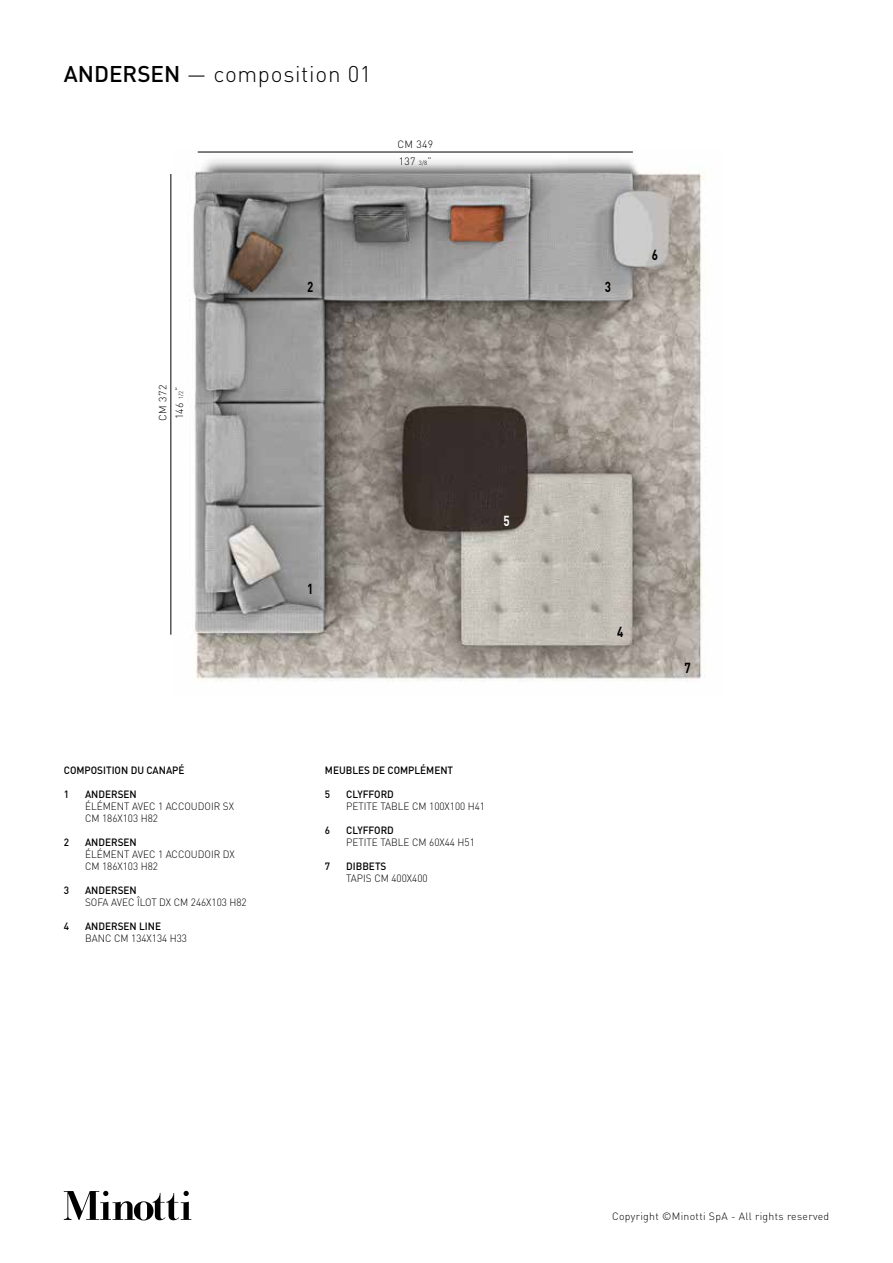
<style>
.page{position:relative;width:893px;height:1263px;background:#fff}
.page>*{position:absolute;margin:0;border:0;box-sizing:border-box;transform-origin:0 0}
.t1{font:300 22.5px "DIN";letter-spacing:.03em;color:#000}
.t2{font:700 14.4px "DIN";color:#000;scale:.8 1}
.t3{font:700 14.4px "DIN";color:#fff;scale:.8 1}
.t4{font:300 10.5px/12px "DIN";color:#000;scale:.95 1}
.t5{font:500 10.5px "DIN";color:#000;scale:.95 1}
.t6{font:300 10.5px "DIN";letter-spacing:.03em;color:#000}
.t7{font:300 10.5px/16.5px "DIN";color:#000}
.s1{font-weight:500}
.s2{font-size:6px}
</style>
<div class="page">
<svg style="left:64px;top:1191px;width:127px;height:29px"></svg>
<img style="left:193px;top:151px;width:512px;height:530px">
<hr style="left:198px;top:152px;width:435px;height:1px;background:#000">
<hr style="left:171px;top:174px;width:1px;height:461px;background:#000">
<h1 class="t1" style="left:64px;top:60px;width:309px"><span class="s1">ANDERSEN</span> — composition 01</h1>
<p class="t7" style="left:397px;top:136px;width:37px">CM 349<br>137 <span class="s2">3/8</span>”</p>
<p class="t7" style="left:154px;top:421px;width:37px;rotate:-90deg">CM 372<br>146 <span class="s2">1/2</span>”</p>
<h2 class="t2" style="left:307px;top:277px;width:9px">2</h2>
<h2 class="t2" style="left:307px;top:579px;width:9px">1</h2>
<h2 class="t3" style="left:504px;top:511px;width:9px">5</h2>
<p class="t5" style="left:64px;top:764px;width:129px">COMPOSITION DU CANAPÉ</p>
<p class="t5" style="left:64px;top:787px;width:7px">1</p>
<p class="t5" style="left:85px;top:787px;width:56px">ANDERSEN</p>
<p class="t4" style="left:85px;top:800px;width:158px">ÉLÉMENT AVEC 1 ACCOUDOIR SX<br>CM 186X103 H82</p>
<p class="t5" style="left:64px;top:835px;width:7px">2</p>
<p class="t5" style="left:85px;top:835px;width:56px">ANDERSEN</p>
<p class="t4" style="left:85px;top:848px;width:159px">ÉLÉMENT AVEC 1 ACCOUDOIR DX<br>CM 186X103 H82</p>
<p class="t5" style="left:64px;top:883px;width:7px">3</p>
<p class="t5" style="left:85px;top:883px;width:56px">ANDERSEN</p>
<p class="t4" style="left:85px;top:896px;width:172px">SOFA AVEC ÎLOT DX CM 246X103 H82</p>
<p class="t5" style="left:64px;top:919px;width:7px">4</p>
<p class="t5" style="left:85px;top:919px;width:81px">ANDERSEN LINE</p>
<p class="t4" style="left:85px;top:932px;width:109px">BANC CM 134X134 H33</p>
<p class="t5" style="left:325px;top:764px;width:137px">MEUBLES DE COMPLÉMENT</p>
<p class="t5" style="left:325px;top:787px;width:7px">5</p>
<p class="t5" style="left:346px;top:787px;width:52px">CLYFFORD</p>
<p class="t4" style="left:346px;top:800px;width:148px">PETITE TABLE CM 100X100 H41</p>
<p class="t5" style="left:325px;top:823px;width:7px">6</p>
<p class="t5" style="left:346px;top:823px;width:52px">CLYFFORD</p>
<p class="t4" style="left:346px;top:836px;width:137px">PETITE TABLE CM 60X44 H51</p>
<p class="t5" style="left:325px;top:859px;width:7px">7</p>
<p class="t5" style="left:346px;top:859px;width:44px">DIBBETS</p>
<p class="t4" style="left:346px;top:872px;width:87px">TAPIS CM 400X400</p>
<h2 class="t2" style="left:605px;top:277px;width:9px">3</h2>
<h2 class="t2" style="left:652px;top:246px;width:9px">6</h2>
<h2 class="t2" style="left:617px;top:622px;width:9px">4</h2>
<h2 class="t2" style="left:685px;top:658px;width:9px">7</h2>
<p class="t6" style="left:612px;top:1210px;width:219px">Copyright ©Minotti SpA - All rights reserved</p>
</div>
